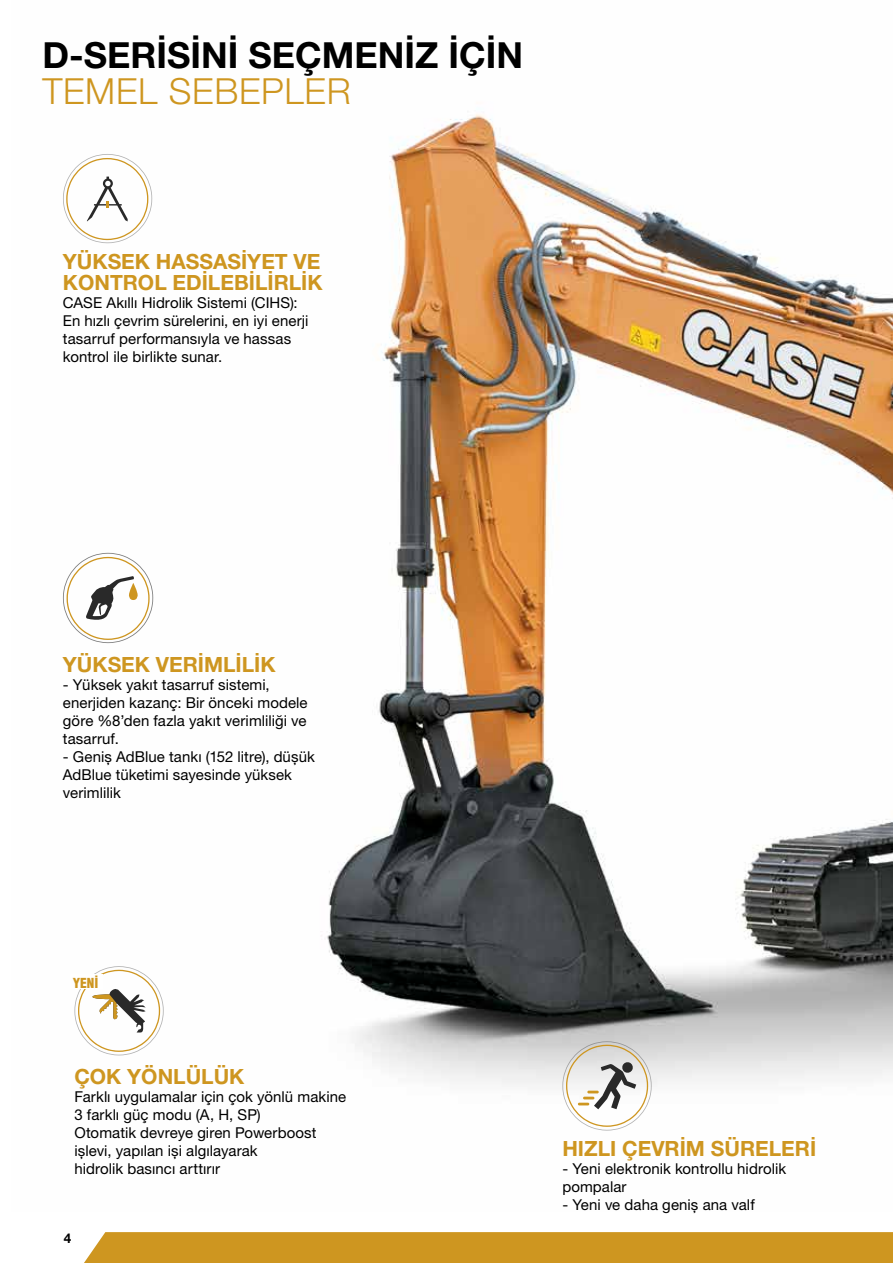
<style>
.page{position:relative;width:893px;height:1263px;background:#fff}
.page>*{position:absolute;margin:0;border:0;box-sizing:border-box;transform-origin:0 0}
.t1{font:700 36px "Helvetica Neue LT Pro";color:#000}
.t2{font:300 36px "Helvetica Neue LT Pro";letter-spacing:.02em;color:#ce9620}
.t3{font:700 21px/21px "Helvetica Neue LT Pro";color:#ce9620}
.t4{font:15px/18px "Helvetica Neue LT Pro";letter-spacing:.005em;color:#000}
.t5{font:900 condensed 13.5px "Helvetica Tr";color:#ce9620}
.t6{font:700 13.5px "Helvetica Neue LT Std";color:#000}
</style>
<div class="page">
<div style="left:84px;top:1232px;width:809px;height:31px;background:#ce9620"></div>
<img style="left:105px;top:114px;width:788px;height:1017px">
<svg style="left:74px;top:966px;width:90px;height:89px"></svg>
<svg style="left:562px;top:1041px;width:90px;height:89px"></svg>
<svg style="left:63px;top:154px;width:89px;height:89px"></svg>
<svg style="left:63px;top:553px;width:90px;height:90px"></svg>
<svg style="left:129px;top:583px;width:9px;height:17px"></svg>
<div style="left:71px;top:974px;width:32px;height:15px;background:#fff"></div>
<h1 class="t1" style="left:43px;top:33px;width:482px">D-SERİSİNİ SEÇMENİZ İÇİN</h1>
<h1 class="t2" style="left:43px;top:69px;width:310px">TEMEL SEBEPLER</h1>
<h2 class="t3" style="left:63px;top:250px;width:261px">YÜKSEK HASSASİYET VE<br>KONTROL EDİLEBİLİRLİK</h2>
<p class="t4" style="left:63px;top:293px;width:247px">CASE Akıllı Hidrolik Sistemi (CIHS):<br>En hızlı çevrim sürelerini, en iyi enerji tasarruf performansıyla ve hassas kontrol ile birlikte sunar.</p>
<h2 class="t3" style="left:63px;top:654px;width:214px">YÜKSEK VERİMLİLİK</h2>
<p class="t4" style="left:63px;top:676px;width:246px">- Yüksek yakıt tasarruf sistemi, enerjiden kazanç: Bir önceki modele göre %8’den fazla yakıt verimliliği ve tasarruf.</p>
<p class="t4" style="left:63px;top:748px;width:253px">- Geniş AdBlue tankı (152 litre), düşük<br>AdBlue tüketimi sayesinde yüksek verimlilik</p>
<p class="t5" style="left:73px;top:974px;width:27px">YENİ</p>
<h2 class="t3" style="left:74px;top:1066px;width:171px">ÇOK YÖNLÜLÜK</h2>
<p class="t4" style="left:74px;top:1088px;width:273px">Farklı uygulamalar için çok yönlü makine<br>3 farklı güç modu (A, H, SP)<br>Otomatik devreye giren Powerboost işlevi, yapılan işi algılayarak<br>hidrolik basıncı arttırır</p>
<p class="t6" style="left:64px;top:1229px;width:9px">4</p>
<h2 class="t3" style="left:562px;top:1138px;width:255px">HIZLI ÇEVRİM SÜRELERİ</h2>
<p class="t4" style="left:562px;top:1160px;width:225px">- Yeni elektronik kontrollu hidrolik pompalar</p>
<p class="t4" style="left:562px;top:1196px;width:194px">- Yeni ve daha geniş ana valf</p>
</div>
